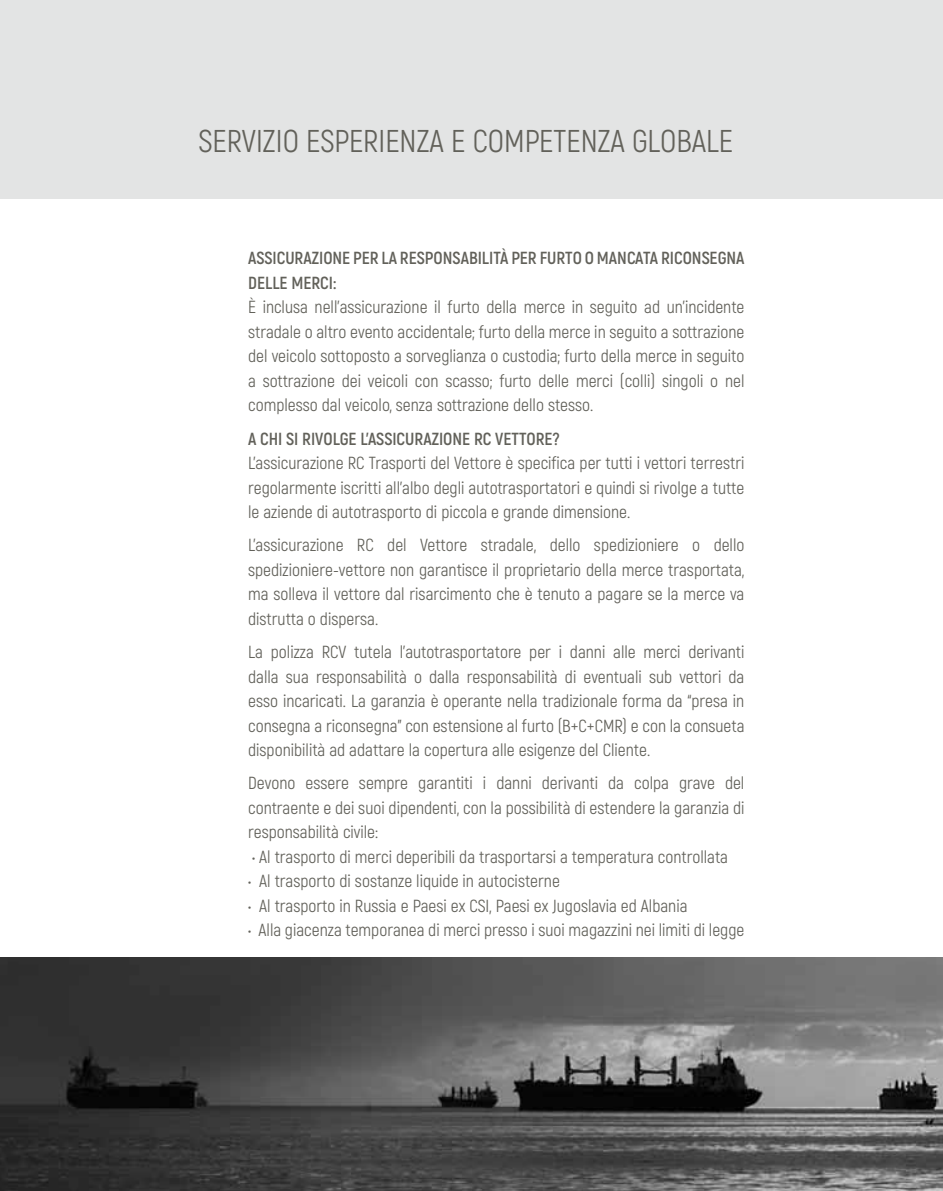
<style>
.page{position:relative;width:943px;height:1191px;background:#fff}
.page>*{position:absolute;margin:0;border:0;box-sizing:border-box;transform-origin:0 0}
.t1{font:31.5px "Akrobat";color:#62615a}
.t2{font:17.5px/24.5px "Akrobat";color:#62615a;text-align:justify}
.t3{font:700 17.5px/24.5px "Akrobat";color:#62615a}
</style>
<div class="page">
<div style="left:0;top:0;width:943px;height:198px;background:#e3e4e4"></div>
<img style="left:0;top:957px;width:943px;height:234px">
<h1 class="t1" style="left:198px;top:123px;width:536px">SERVIZIO ESPERIENZA E COMPETENZA GLOBALE</h1>
<p class="t3" style="left:248px;top:246px;width:498px">ASSICURAZIONE PER LA RESPONSABILITÀ PER FURTO O MANCATA RICONSEGNA<br>DELLE MERCI:</p>
<p class="t2" style="left:248px;top:295px;width:498px">È inclusa nell’assicurazione il furto della merce in seguito ad un’incidente stradale o altro evento accidentale; furto della merce in seguito a sottrazione del veicolo sottoposto a sorveglianza o custodia; furto della merce in seguito a sottrazione dei veicoli con scasso; furto delle merci (colli) singoli o nel complesso dal veicolo, senza sottrazione dello stesso.</p>
<p class="t3" style="left:248px;top:426px;width:313px">A CHI SI RIVOLGE L’ASSICURAZIONE RC VETTORE?</p>
<p class="t2" style="left:248px;top:451px;width:498px">L’assicurazione RC Trasporti del Vettore è specifica per tutti i vettori terrestri regolarmente iscritti all’albo degli autotrasportatori e quindi si rivolge a tutte le aziende di autotrasporto di piccola e grande dimensione.</p>
<p class="t2" style="left:248px;top:533px;width:498px">L’assicurazione RC del Vettore stradale, dello spedizioniere o dello spedizioniere-vettore non garantisce il proprietario della merce trasportata, ma solleva il vettore dal risarcimento che è tenuto a pagare se la merce va distrutta o dispersa.</p>
<p class="t2" style="left:248px;top:640px;width:498px">La polizza RCV tutela l’autotrasportatore per i danni alle merci derivanti dalla sua responsabilità o dalla responsabilità di eventuali sub vettori da esso incaricati. La garanzia è operante nella tradizionale forma da “presa in consegna a riconsegna” con estensione al furto (B+C+CMR) e con la consueta disponibilità ad adattare la copertura alle esigenze del Cliente.</p>
<p class="t2" style="left:248px;top:771px;width:498px">Devono essere sempre garantiti i danni derivanti da colpa grave del contraente e dei suoi dipendenti, con la possibilità di estendere la garanzia di responsabilità civile:</p>
<p class="t2" style="left:252px;top:844px;width:477px">• Al trasporto di merci deperibili da trasportarsi a temperatura controllata</p>
<p class="t2" style="left:248px;top:869px;width:313px">• Al trasporto di sostanze liquide in autocisterne</p>
<p class="t2" style="left:248px;top:893px;width:441px">• Al trasporto in Russia e Paesi ex CSI, Paesi ex Jugoslavia ed Albania</p>
<p class="t2" style="left:248px;top:918px;width:497px">• Alla giacenza temporanea di merci presso i suoi magazzini nei limiti di legge</p>
</div>
